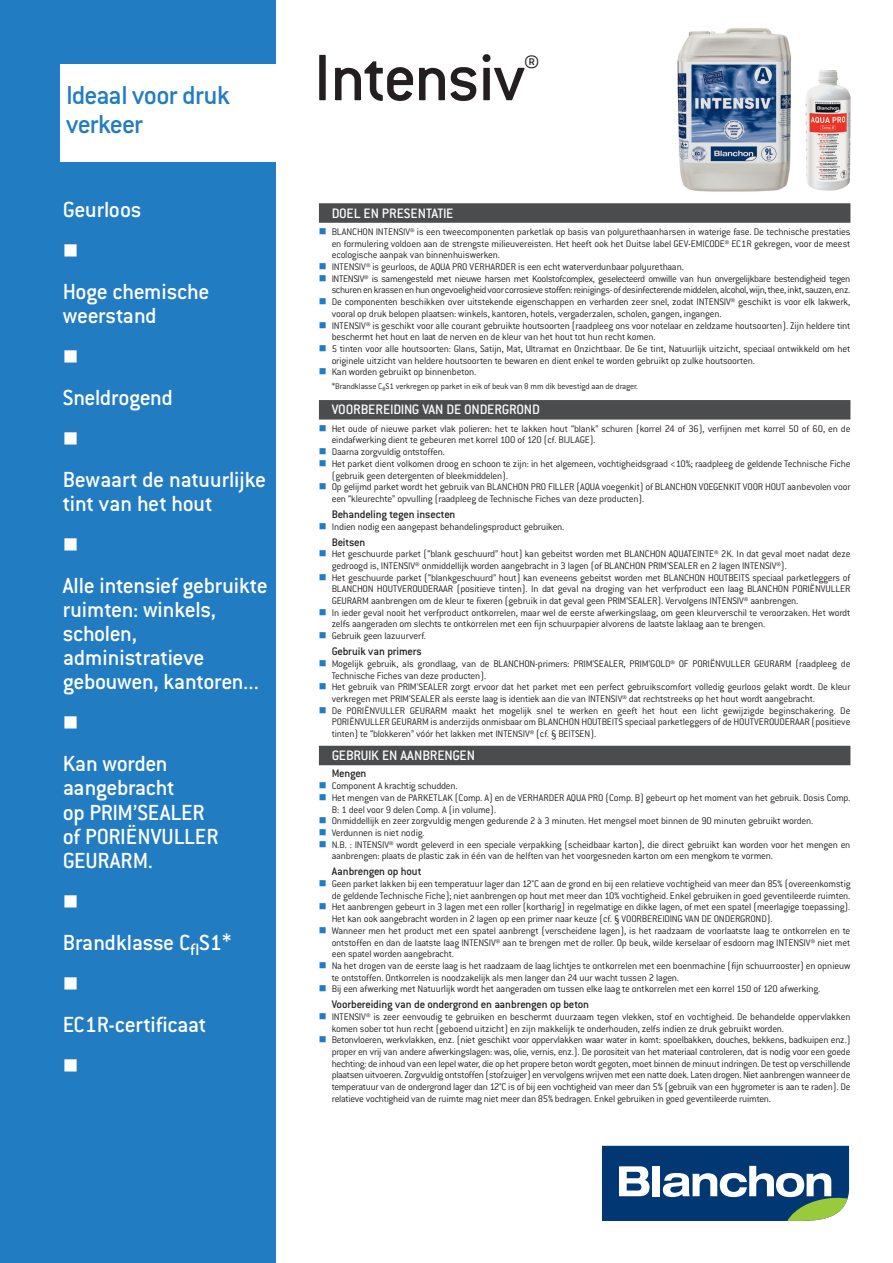
<style>
.page{position:relative;width:893px;height:1263px;background:#fff}
.page>*{position:absolute;margin:0;border:0;box-sizing:border-box;transform-origin:0 0}
.t1{font:500 72px "Conduit ITC";letter-spacing:-.025em;color:#231f20}
.t2{font:500 28.5px/28.5px "Conduit ITC";letter-spacing:-.03em;color:#227cc1}
.t3{font:500 24px/24px "Conduit ITC";letter-spacing:-.015em;color:#fff}
.t4{font:500 15px "Conduit ITC";letter-spacing:-.015em;color:#fff}
.t5{font:500 12px "Conduit ITC";letter-spacing:-.015em;color:#231f20}
.t6{font:300 10.5px/11.7px "Conduit ITC";letter-spacing:-.015em;color:#231f20}
.t7{font:300 9px "Conduit ITC";letter-spacing:-.01em;color:#231f20}
</style>
<div class="page">
<div style="left:0;top:0;width:276px;height:1263px;background:#227cc1"></div>
<svg style="left:602px;top:1146px;width:247px;height:75px"></svg>
<div style="left:319px;top:203px;width:531px;height:20px;background:#4b4c4d"></div>
<div style="left:319px;top:400px;width:531px;height:20px;background:#4b4c4d"></div>
<div style="left:319px;top:746px;width:531px;height:19px;background:#4b4c4d"></div>
<div style="left:61px;top:64px;width:220px;height:98px;background:#fff"></div>
<img style="left:805px;top:70px;width:46px;height:121px">
<img style="left:677px;top:28px;width:114px;height:164px">
<h2 class="t2" style="left:66px;top:84px;width:165px">Ideaal voor druk verkeer</h2>
<h3 class="t3" style="left:63px;top:200px;width:80px">Geurloos</h3>
<h3 class="t3" style="left:63px;top:282px;width:148px">Hoge chemische weerstand</h3>
<h3 class="t3" style="left:63px;top:388px;width:112px">Sneldrogend</h3>
<h3 class="t3" style="left:63px;top:471px;width:205px">Bewaart de natuurlijke tint van het hout</h3>
<h3 class="t3" style="left:63px;top:577px;width:207px">Alle intensief gebruikte ruimten: winkels, scholen, administratieve gebouwen, kantoren...</h3>
<h3 class="t3" style="left:63px;top:755px;width:157px">Kan worden aangebracht<br>op PRIM’SEALER of PORIËNVULLER<br>GEURARM.</h3>
<h3 class="t3" style="left:63px;top:933px;width:170px">Brandklasse C<sub>fl</sub>S1*</h3>
<h3 class="t3" style="left:63px;top:1015px;width:145px">EC1R-certificaat</h3>
<h1 class="t1" style="left:314px;top:55px;width:227px">Intensiv<sup>®</sup></h1>
<h3 class="t4" style="left:332px;top:208px;width:123px">DOEL EN PRESENTATIE</h3>
<p class="t6" style="left:332px;top:227px;width:520px">BLANCHON INTENSIV® is een tweecomponenten parketlak op basis van polyurethaanharsen in waterige fase. De technische prestaties en formulering voldoen aan de strengste milieuvereisten. Het heeft ook het Duitse label GEV-EMICODE® EC1R gekregen, voor de meest ecologische aanpak van binnenhuiswerken.<br>INTENSIV® is geurloos, de AQUA PRO VERHARDER is een echt waterverdunbaar polyurethaan.<br>INTENSIV® is samengesteld met nieuwe harsen met Koolstofcomplex, geselecteerd omwille van hun onvergelijkbare bestendigheid tegen schurenenkrassenenhunongevoeligheidvoor corrosievestoffen:reinigings-ofdesinfecterendemiddelen,alcohol,wijn,thee, inkt, sauzen,enz.<br>De componenten beschikken over uitstekende eigenschappen en verharden zeer snel, zodat INTENSIV® geschikt is voor elk lakwerk, vooral op druk belopen plaatsen: winkels, kantoren, hotels, vergaderzalen, scholen, gangen, ingangen.<br>INTENSIV® is geschikt voor alle courant gebruikte houtsoorten (raadpleeg ons voor notelaar en zeldzame houtsoorten). Zijn heldere tint beschermt het hout en laat de nerven en de kleur van het hout tot hun recht komen.<br>5 tinten voor alle houtsoorten: Glans, Satijn, Mat, Ultramat en Onzichtbaar. De 6e tint, Natuurlijk uitzicht, speciaal ontwikkeld om het originele uitzicht van heldere houtsoorten te bewaren en dient enkel te worden gebruikt op zulke houtsoorten.<br>Kan worden gebruikt op binnenbeton.</p>
<p class="t7" style="left:332px;top:384px;width:308px">*Brandklasse C<sub>fl</sub>S1 verkregen op parket in eik of beuk van 8 mm dik bevestigd aan de drager.</p>
<h3 class="t4" style="left:332px;top:405px;width:210px">VOORBEREIDING VAN DE ONDERGROND</h3>
<p class="t6" style="left:332px;top:424px;width:520px">Het oude of nieuwe parket vlak polieren: het te lakken hout “blank” schuren (korrel 24 of 36), verfijnen met korrel 50 of 60, en de eindafwerking dient te gebeuren met korrel 100 of 120 (cf. BIJLAGE).<br>Daarna zorgvuldig ontstoffen.<br>Het parket dient volkomen droog en schoon te zijn: in het algemeen, vochtigheidsgraad &lt;10%; raadpleeg de geldende Technische Fiche (gebruik geen detergenten of bleekmiddelen).<br>Op gelijmd parket wordt het gebruik van BLANCHON PRO FILLER (AQUA voegenkit) of BLANCHON VOEGENKIT VOOR HOUT aanbevolen voor een “kleurechte” opvulling (raadpleeg de Technische Fiches van deze producten).</p>
<p class="t5" style="left:332px;top:510px;width:125px">Behandeling tegen insecten</p>
<p class="t6" style="left:332px;top:522px;width:234px">Indien nodig een aangepast behandelingsproduct gebruiken.</p>
<p class="t5" style="left:332px;top:538px;width:35px">Beitsen</p>
<p class="t6" style="left:332px;top:549px;width:520px">Het geschuurde parket (“blank geschuurd” hout) kan gebeitst worden met BLANCHON AQUATEINTE® 2K. In dat geval moet nadat deze gedroogd is, INTENSIV® onmiddellijk worden aangebracht in 3 lagen (of BLANCHON PRIM’SEALER en 2 lagen INTENSIV®).<br>Het geschuurde parket (“blankgeschuurd” hout) kan eveneens gebeitst worden met BLANCHON HOUTBEITS speciaal parketleggers of BLANCHON HOUTVEROUDERAAR (positieve tinten). In dat geval na droging van het verfproduct een laag BLANCHON PORIËNVULLER GEURARM aanbrengen om de kleur te fixeren (gebruik in dat geval geen PRIM’SEALER). Vervolgens INTENSIV® aanbrengen.<br>In ieder geval nooit het verfproduct ontkorrelen, maar wel de eerste afwerkingslaag, om geen kleurverschil te veroorzaken. Het wordt zelfs aangeraden om slechts te ontkorrelen met een fijn schuurpapier alvorens de laatste laklaag aan te brengen.<br>Gebruik geen lazuurverf.</p>
<p class="t5" style="left:332px;top:648px;width:92px">Gebruik van primers</p>
<p class="t6" style="left:332px;top:659px;width:520px">Mogelijk gebruik, als grondlaag, van de BLANCHON-primers: PRIM’SEALER, PRIM’GOLD® OF PORIËNVULLER GEURARM (raadpleeg de Technische Fiches van deze producten).<br>Het gebruik van PRIM’SEALER zorgt ervoor dat het parket met een perfect gebruikscomfort volledig geurloos gelakt wordt. De kleur verkregen met PRIM'SEALER als eerste laag is identiek aan die van INTENSIV® dat rechtstreeks op het hout wordt aangebracht.<br>De PORIËNVULLER GEURARM maakt het mogelijk snel te werken en geeft het hout een licht gewijzigde beginschakering. De PORIËNVULLER GEURARM is anderzijds onmisbaar om BLANCHON HOUTBEITS speciaal parketleggers of de HOUTVEROUDERAAR (positieve tinten) te “blokkeren” vóór het lakken met INTENSIV® (cf. § BEITSEN).</p>
<h3 class="t4" style="left:332px;top:751px;width:145px">GEBRUIK EN AANBRENGEN</h3>
<p class="t5" style="left:332px;top:770px;width:36px">Mengen</p>
<p class="t6" style="left:332px;top:781px;width:520px">Component A krachtig schudden.<br>Het mengen van de PARKETLAK (Comp. A) en de VERHARDER AQUA PRO (Comp. B) gebeurt op het moment van het gebruik. Dosis Comp.<br>B: 1 deel voor 9 delen Comp. A (in volume).<br>Onmiddellijk en zeer zorgvuldig mengen gedurende 2 à 3 minuten. Het mengsel moet binnen de 90 minuten gebruikt worden.<br>Verdunnen is niet nodig.<br>N.B. : INTENSIV® wordt geleverd in een speciale verpakking (scheidbaar karton), die direct gebruikt kan worden voor het mengen en aanbrengen: plaats de plastic zak in één van de helften van het voorgesneden karton om een mengkom te vormen.</p>
<p class="t5" style="left:332px;top:868px;width:91px">Aanbrengen op hout</p>
<p class="t6" style="left:332px;top:879px;width:520px">Geen parket lakken bij een temperatuur lager dan 12°C aan de grond en bij een relatieve vochtigheid van meer dan 85% (overeenkomstig de geldende Technische Fiche); niet aanbrengen op hout met meer dan 10% vochtigheid. Enkel gebruiken in goed geventileerde ruimten.<br>Het aanbrengen gebeurt in 3 lagen met een roller (kortharig) in regelmatige en dikke lagen, of met een spatel (meerlagige toepassing).<br>Het kan ook aangebracht worden in 2 lagen op een primer naar keuze (cf. § VOORBEREIDING VAN DE ONDERGROND).<br>Wanneer men het product met een spatel aanbrengt (verscheidene lagen), is het raadzaam de voorlaatste laag te ontkorrelen en te ontstoffen en dan de laatste laag INTENSIV® aan te brengen met de roller. Op beuk, wilde kerselaar of esdoorn mag INTENSIV® niet met een spatel worden aangebracht.<br>Na het drogen van de eerste laag is het raadzaam de laag lichtjes te ontkorrelen met een boenmachine (fijn schuurrooster) en opnieuw te ontstoffen. Ontkorrelen is noodzakelijk als men langer dan 24 uur wacht tussen 2 lagen.<br>Bij een afwerking met Natuurlijk wordt het aangeraden om tussen elke laag te ontkorrelen met een korrel 150 of 120 afwerking.</p>
<p class="t5" style="left:332px;top:1001px;width:259px">Voorbereiding van de ondergrond en aanbrengen op beton</p>
<p class="t6" style="left:332px;top:1012px;width:520px">INTENSIV® is zeer eenvoudig te gebruiken en beschermt duurzaam tegen vlekken, stof en vochtigheid. De behandelde oppervlakken komen sober tot hun recht (geboend uitzicht) en zijn makkelijk te onderhouden, zelfs indien ze druk gebruikt worden.<br>Betonvloeren, werkvlakken, enz. (niet geschikt voor oppervlakken waar water in komt: spoelbakken, douches, bekkens, badkuipen enz.) proper en vrij van andere afwerkingslagen: was, olie, vernis, enz.). De porositeit van het materiaal controleren, dat is nodig voor een goede hechting: de inhoud van een lepel water, die op het propere beton wordt gegoten, moet binnen de minuut indringen. De test op verschillende plaatsen uitvoeren. Zorgvuldig ontstoffen (stofzuiger) en vervolgens wrijven met een natte doek. Laten drogen. Niet aanbrengen wanneer de temperatuur van de ondergrond lager dan 12°C is of bij een vochtigheid van meer dan 5% (gebruik van een hygrometer is aan te raden). De relatieve vochtigheid van de ruimte mag niet meer dan 85% bedragen. Enkel gebruiken in goed geventileerde ruimten.</p>
</div>
